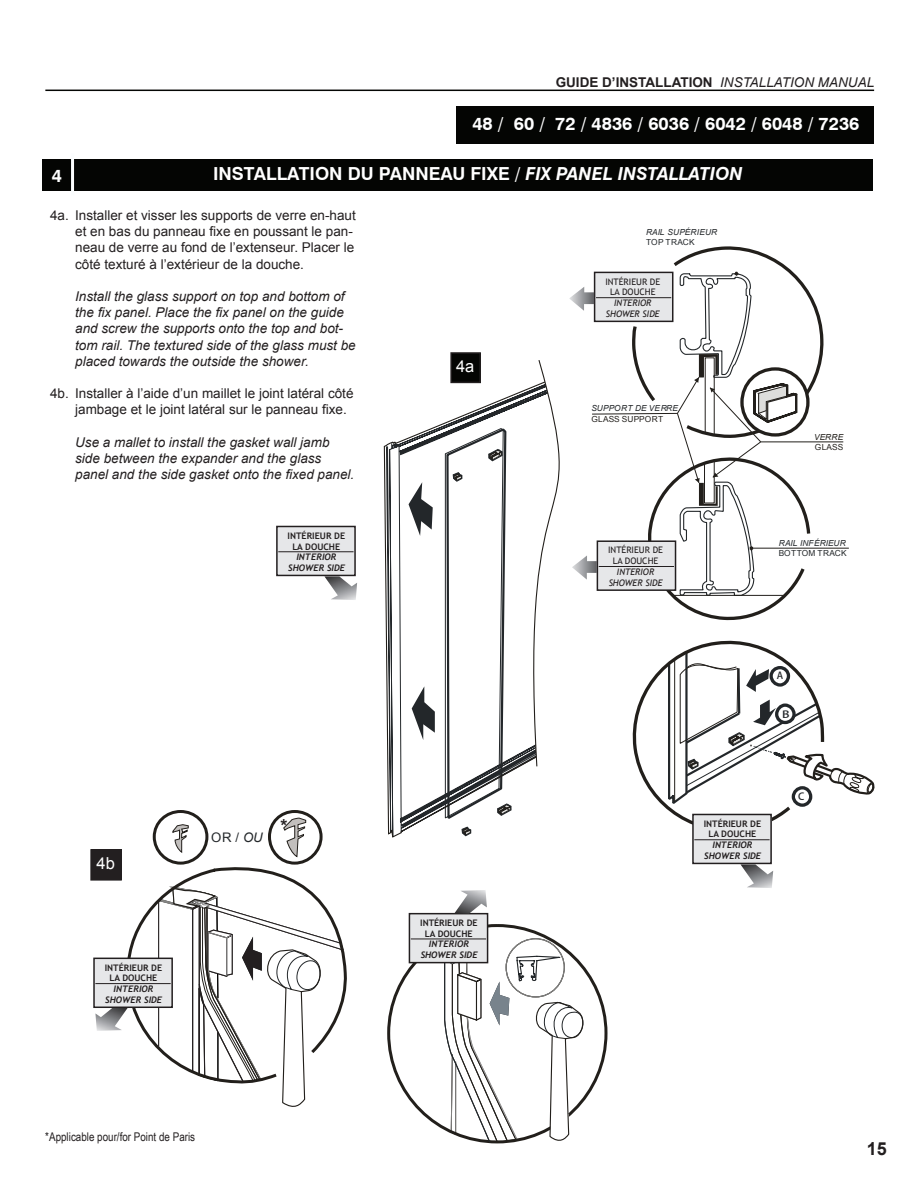
<style>
.page{position:relative;width:918px;height:1188px;background:#fff}
.page>*{position:absolute;margin:0;border:0;box-sizing:border-box;transform-origin:0 0}
.t1{font:700 18px "Swiss 721 BT";color:#fff}
.t2{font:700 18px "Arial";color:#231f20}
.t3{font:16.5px "Arial";color:#fff}
.t4{font:italic 13.5px/16.2px "Arial";color:#231f20}
.t5{font:13.5px/16.2px "Arial";color:#231f20}
.t6{font:700 13.5px "Arial";color:#231f20}
.t7{font:13.2px "Arial";color:#23272a}
.t8{font:12px "Arial Narrow";color:#231f20}
.t9{font:700 9px/10.8px "Trebuchet MS";color:#231f20;text-align:center}
.t10{font:italic 700 9px/10.8px "Trebuchet";color:#231f20;text-align:center}
.t11{font:9px/10.8px "Trebuchet MS";color:#231f20;text-align:center}
.t12{font:italic 9px/10.8px "Trebuchet MS";color:#231f20;text-align:center}
.t13{font:italic 8.4px "Arial";color:#23272a}
.t14{font:8.4px "Arial";letter-spacing:.025em;color:#23272a}
.t15{font:8.4px "Arial";letter-spacing:.015em;color:#221f1b}
.t16{font:italic 8.4px "Arial";letter-spacing:.025em;color:#23272a}
.t17{font:italic 8.4px "Arial";letter-spacing:.015em;color:#221f1b}
.s1{font-weight:400;font-style:italic}
.s2{font-style:italic}
</style>
<div class="page">
<div style="left:42px;top:159px;width:831px;height:31px;background:#040503"></div>
<hr style="left:71px;top:153px;width:3px;height:42px;background:#fbfdfe">
<hr style="left:45px;top:90px;width:829px;height:1px;background:#050604">
<div style="left:456px;top:106px;width:417px;height:37px;background:#040503"></div>
<svg style="left:629px;top:246px;width:164px;height:26px"></svg>
<svg style="left:383px;top:422px;width:62px;height:416px"></svg>
<div style="left:693px;top:814px;width:78px;height:49px;background:#e6e7e9"></div>
<div style="left:692px;top:814px;width:80px;height:50px;border:2px solid #231f20"></div>
<hr style="left:694px;top:840px;width:76px;height:1px;background:#231f20">
<img style="left:741px;top:864px;width:32px;height:24px">
<div style="left:277px;top:526px;width:78px;height:49px;background:#e6e7e9"></div>
<div style="left:276px;top:526px;width:80px;height:50px;border:2px solid #231f20"></div>
<hr style="left:278px;top:552px;width:76px;height:1px;background:#231f20">
<img style="left:324px;top:576px;width:33px;height:24px">
<div style="left:91px;top:850px;width:30px;height:30px;background:#231f20"></div>
<div style="left:91px;top:849px;width:30px;height:31px;border:1px solid #231f20"></div>
<svg style="left:388px;top:925px;width:216px;height:195px"></svg>
<svg style="left:429px;top:946px;width:157px;height:198px"></svg>
<svg style="left:152px;top:810px;width:171px;height:51px"></svg>
<svg style="left:125px;top:861px;width:222px;height:222px"></svg>
<img style="left:95px;top:1008px;width:33px;height:23px">
<div style="left:94px;top:958px;width:78px;height:49px;background:#e6e7e9"></div>
<div style="left:93px;top:958px;width:80px;height:50px;border:2px solid #231f20"></div>
<hr style="left:95px;top:983px;width:76px;height:1px;background:#231f20">
<div style="left:409px;top:914px;width:79px;height:49px;background:#e6e7e9"></div>
<div style="left:409px;top:913px;width:79px;height:50px;border:2px solid #231f20"></div>
<hr style="left:411px;top:939px;width:75px;height:1px;background:#231f20">
<img style="left:454px;top:890px;width:33px;height:24px">
<svg style="left:445px;top:272px;width:430px;height:565px"></svg>
<p class="t6" style="left:556px;top:73px;width:320px">GUIDE D’INSTALLATION <span class="s1">INSTALLATION MANUAL</span></p>
<h1 class="t1" style="left:472px;top:113px;width:389px">48 / 60 / 72 / 4836 / 6036 / 6042 / 6048 / 7236</h1>
<h1 class="t1" style="left:52px;top:164px;width:12px">4</h1>
<h1 class="t1" style="left:213px;top:163px;width:531px">INSTALLATION DU PANNEAU FIXE / <span class="s2">FIX PANEL INSTALLATION</span></h1>
<p class="t5" style="left:50px;top:207px;width:20px">4a.</p>
<p class="t5" style="left:75px;top:207px;width:282px">Installer et visser les supports de verre en-haut et en bas du panneau fixe en poussant le pan&shy;neau de verre au fond de l’extenseur. Placer le côté texturé à l’extérieur de la douche.</p>
<p class="t4" style="left:75px;top:288px;width:282px">Install the glass support on top and bottom of the fix panel. Place the fix panel on the guide and screw the supports onto the top and bot&shy;tom rail. The textured side of the glass must be placed towards the outside the shower.</p>
<p class="t5" style="left:75px;top:386px;width:280px">Installer à l’aide d’un maillet le joint latéral côté jambage et le joint latéral sur le panneau fixe.</p>
<p class="t4" style="left:75px;top:434px;width:281px">Use a mallet to install the gasket wall jamb side between the expander and the glass panel and the side gasket onto the fixed panel.</p>
<p class="t5" style="left:50px;top:386px;width:20px">4b.</p>
<p class="t9" style="left:288px;top:530px;width:59px">INTÉRIEUR DE<br>LA DOUCHE</p>
<p class="t10" style="left:288px;top:552px;width:58px">INTERIOR<br>SHOWER SIDE</p>
<p class="t3" style="left:456px;top:355px;width:20px">4a</p>
<p class="t13" style="left:646px;top:226px;width:73px">RAIL SUPÉRIEUR</p>
<p class="t14" style="left:646px;top:237px;width:50px">TOP TRACK</p>
<p class="t11" style="left:605px;top:276px;width:56px">INTÉRIEUR DE<br>LA DOUCHE</p>
<p class="t12" style="left:606px;top:298px;width:55px">INTERIOR<br>SHOWER SIDE</p>
<p class="t16" style="left:591px;top:403px;width:88px">SUPPORT DE VERRE</p>
<p class="t15" style="left:591px;top:414px;width:73px">GLASS SUPPORT</p>
<p class="t11" style="left:608px;top:545px;width:56px">INTÉRIEUR DE<br>LA DOUCHE</p>
<p class="t12" style="left:609px;top:567px;width:55px">INTERIOR<br>SHOWER SIDE</p>
<p class="t17" style="left:814px;top:432px;width:31px">VERRE</p>
<p class="t15" style="left:815px;top:442px;width:30px">GLASS</p>
<p class="t13" style="left:779px;top:537px;width:69px">RAIL INFÉRIEUR</p>
<p class="t14" style="left:779px;top:548px;width:70px">BOTTOM TRACK</p>
<p class="t3" style="left:97px;top:852px;width:20px">4b</p>
<p class="t9" style="left:105px;top:962px;width:59px">INTÉRIEUR DE<br>LA DOUCHE</p>
<p class="t10" style="left:105px;top:984px;width:58px">INTERIOR<br>SHOWER SIDE</p>
<p class="t7" style="left:211px;top:829px;width:53px">OR / <span class="s2">OU</span></p>
<h1 class="t2" style="left:280px;top:814px;width:9px">*</h1>
<p class="t8" style="left:45px;top:1128px;width:151px">*Applicable pour/for Point de Paris</p>
<p class="t9" style="left:420px;top:917px;width:59px">INTÉRIEUR DE<br>LA DOUCHE</p>
<p class="t10" style="left:421px;top:939px;width:58px">INTERIOR<br>SHOWER SIDE</p>
<p class="t9" style="left:704px;top:818px;width:59px">INTÉRIEUR DE<br>LA DOUCHE</p>
<p class="t10" style="left:704px;top:840px;width:58px">INTERIOR<br>SHOWER SIDE</p>
<h1 class="t2" style="left:867px;top:1137px;width:22px">15</h1>
</div>
